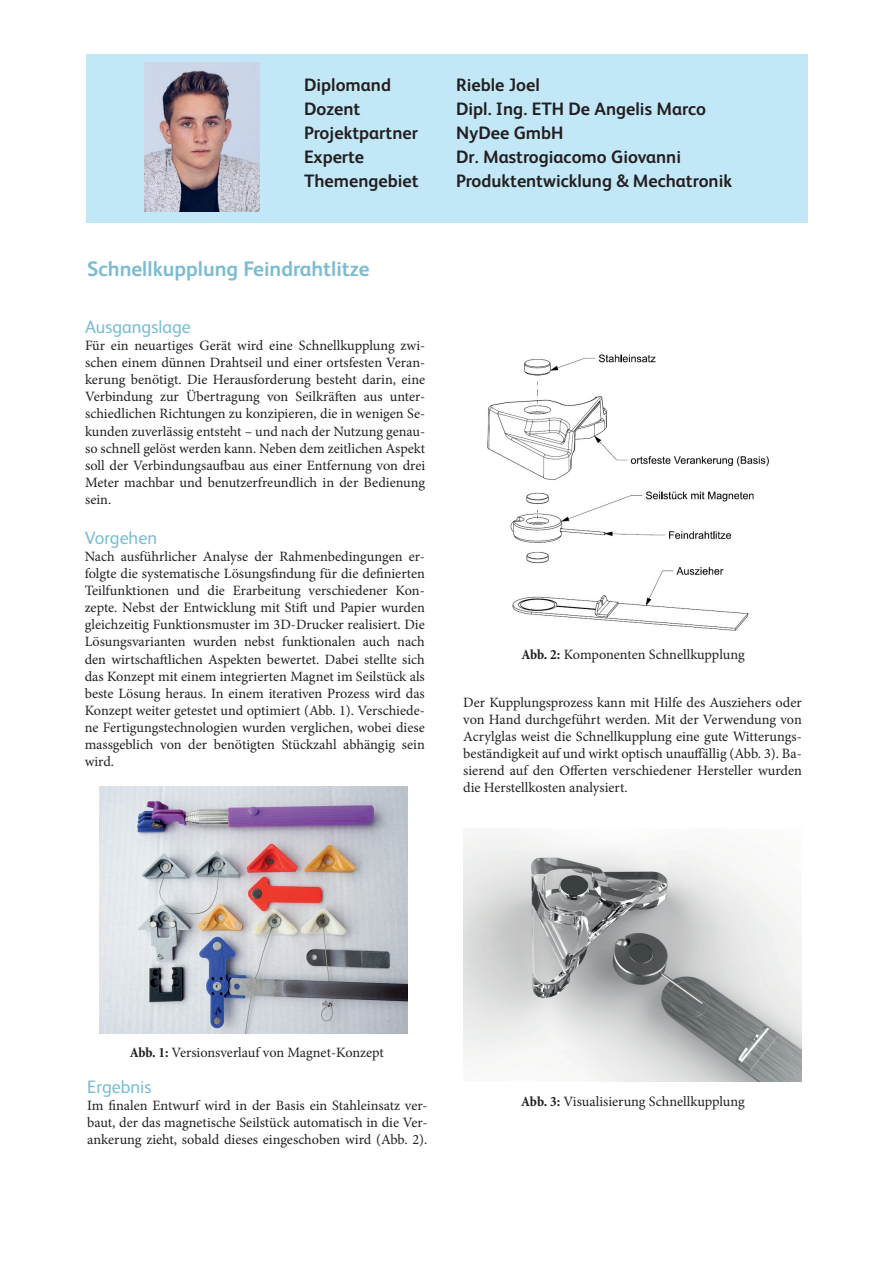
<style>
.page{position:relative;width:893px;height:1263px;background:#fff}
.page>*{position:absolute;margin:0;border:0;box-sizing:border-box;transform-origin:0 0}
.t1{font:700 21px "FS Albert";color:#7abcd3}
.t2{font:700 18px/24px "FS Albert";color:#231f20}
.t3{font:18px "FS Albert";color:#7abcd3}
.t4{font:14.25px/17.1px "Minion Pro";color:#231f20;text-align:justify}
.s1{font-weight:700;font-stretch:condensed}
</style>
<div class="page">
<div style="left:86px;top:54px;width:721px;height:168px;background:#c2e7f7"></div>
<img style="left:487px;top:354px;width:282px;height:277px">
<img style="left:463px;top:831px;width:339px;height:250px">
<img style="left:99px;top:787px;width:308px;height:246px">
<img style="left:145px;top:63px;width:114px;height:149px">
<p class="t2" style="left:304px;top:72px;width:116px">Diplomand<br>Dozent<br>Projektpartner<br>Experte<br>Themengebiet</p>
<h1 class="t1" style="left:87px;top:254px;width:284px">Schnellkupplung Feindrahtlitze</h1>
<p class="t3" style="left:85px;top:315px;width:107px">Ausgangslage</p>
<p class="t4" style="left:85px;top:337px;width:342px">Für ein neuartiges Gerät wird eine Schnellkupplung zwi&shy;schen einem dünnen Drahtseil und einer ortsfesten Veran&shy;kerung benötigt. Die Herausforderung besteht darin, eine Verbindung zur Übertragung von Seilkräften aus unter&shy;schiedlichen Richtungen zu konzipieren, die in wenigen Se&shy;kunden zuverlässig entsteht – und nach der Nutzung genau&shy;so schnell gelöst werden kann. Neben dem zeitlichen Aspekt soll der Verbindungsaufbau aus einer Entfernung von drei Meter machbar und benutzerfreundlich in der Bedienung sein.</p>
<p class="t3" style="left:85px;top:526px;width:74px">Vorgehen</p>
<p class="t4" style="left:85px;top:548px;width:342px">Nach ausführlicher Analyse der Rahmenbedingungen er&shy;folgte die systematische Lösungsfindung für die definierten Teilfunktionen und die Erarbeitung verschiedener Kon&shy;zepte. Nebst der Entwicklung mit Stift und Papier wurden gleichzeitig Funktionsmuster im 3D-Drucker realisiert. Die Lösungsvarianten wurden nebst funktionalen auch nach den wirtschaftlichen Aspekten bewertet. Dabei stellte sich das Konzept mit einem integrierten Magnet im Seilstück als beste Lösung heraus. In einem iterativen Prozess wird das Konzept weiter getestet und optimiert (Abb. 1). Verschiede&shy;ne Fertigungstechnologien wurden verglichen, wobei diese massgeblich von der benötigten Stückzahl abhängig sein wird.</p>
<p class="t2" style="left:456px;top:72px;width:278px">Rieble Joel<br>Dipl. Ing. ETH De Angelis Marco<br>NyDee GmbH<br>Dr. Mastrogiacomo Giovanni<br>Produktentwicklung &amp; Mechatronik</p>
<p class="t4" style="left:521px;top:646px;width:225px"><span class="s1">Abb. 2:</span> Komponenten Schnellkupplung</p>
<p class="t4" style="left:463px;top:694px;width:340px">Der Kupplungsprozess kann mit Hilfe des Ausziehers oder von Hand durchgeführt werden. Mit der Verwendung von Acrylglas weist die Schnellkupplung eine gute Witterungs&shy;beständigkeit auf und wirkt optisch unauffällig (Abb. 3). Ba&shy;sierend auf den Offerten verschiedener Hersteller wurden die Herstellkosten analysiert.</p>
<p class="t4" style="left:130px;top:1043px;width:256px"><span class="s1">Abb. 1:</span> Versionsverlauf von Magnet-Konzept</p>
<p class="t3" style="left:87px;top:1075px;width:66px">Ergebnis</p>
<p class="t4" style="left:87px;top:1097px;width:342px">Im finalen Entwurf wird in der Basis ein Stahleinsatz ver&shy;baut, der das magnetische Seilstück automatisch in die Ver&shy;ankerung zieht, sobald dieses eingeschoben wird (Abb. 2).</p>
<p class="t4" style="left:521px;top:1093px;width:225px"><span class="s1">Abb. 3:</span> Visualisierung Schnellkupplung</p>
</div>
